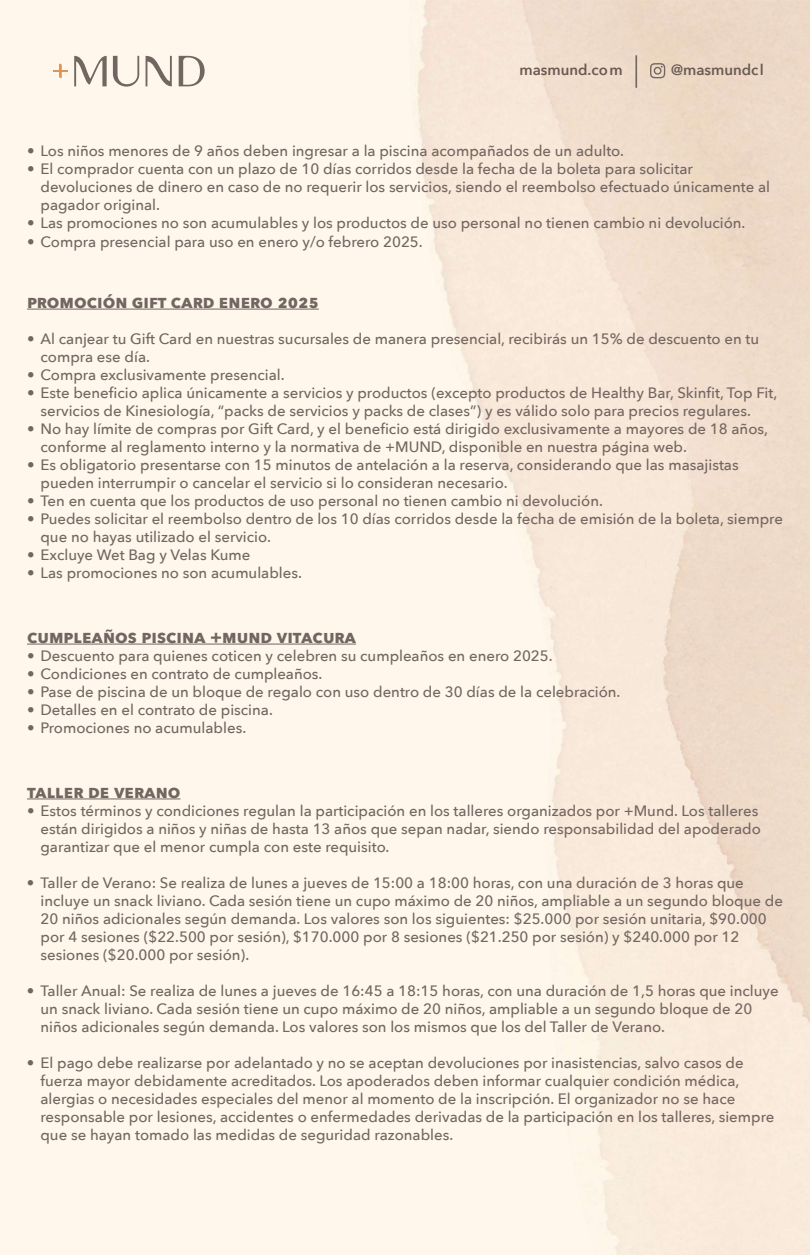
<style>
.page{position:relative;width:810px;height:1255px;background:#fff}
.page>*{position:absolute;margin:0;border:0;box-sizing:border-box;transform-origin:0 0}
.t1{font:700 18px "Avenir Next";color:#736661}
.t2{font:700 18px "Avenir Next";letter-spacing:.075em;color:#736661}
.t3{font:500 15px/18px "Avenir Next";color:#736661}
.t4{font:600 14.92px "Avenir Next";color:#6b5952}
.t5{font:600 14.92px "Avenir Next";color:#6b5c52}
</style>
<div class="page">
<img style="left:0;top:0;width:810px;height:1254px">
<svg style="left:113px;top:56px;width:26px;height:31px"></svg>
<svg style="left:179px;top:56px;width:26px;height:30px"></svg>
<svg style="left:74px;top:56px;width:33px;height:30px"></svg>
<svg style="left:146px;top:56px;width:26px;height:30px"></svg>
<svg style="left:53px;top:64px;width:14px;height:14px"></svg>
<hr style="left:635px;top:55px;width:2px;height:33px;background:#736661">
<svg style="left:650px;top:63px;width:15px;height:15px"></svg>
<hr style="left:27px;top:308px;width:292px;height:1px;background:#736661">
<hr style="left:27px;top:643px;width:329px;height:1px;background:#736661">
<hr style="left:27px;top:798px;width:154px;height:1px;background:#736661">
<p class="t4" style="left:519px;top:57px;width:105px">masmund.com</p>
<p class="t5" style="left:671px;top:57px;width:94px">@masmundcl</p>
<p class="t3" style="left:27px;top:142px;width:599px">• Los niños menores de 9 años deben ingresar a la piscina acompañados de un adulto.</p>
<p class="t3" style="left:40px;top:160px;width:731px;text-indent:-14px">• El comprador cuenta con un plazo de 10 días corridos desde la fecha de la boleta para solicitar devoluciones de dinero en caso de no requerir los servicios, siendo el reembolso efectuado únicamente al pagador original.</p>
<p class="t3" style="left:27px;top:214px;width:720px">• Las promociones no son acumulables y los productos de uso personal no tienen cambio ni devolución.</p>
<p class="t3" style="left:27px;top:232px;width:397px">• Compra presencial para uso en enero y/o febrero 2025.</p>
<p class="t1" style="left:27px;top:286px;width:293px">PROMOCIÓN GIFT CARD ENERO 2025</p>
<p class="t3" style="left:40px;top:329px;width:720px;text-indent:-14px">• Al canjear tu Gift Card en nuestras sucursales de manera presencial, recibirás un 15% de descuento en tu compra ese día.</p>
<p class="t3" style="left:27px;top:365px;width:259px">• Compra exclusivamente presencial.</p>
<p class="t3" style="left:40px;top:383px;width:738px;text-indent:-14px">• Este beneficio aplica únicamente a servicios y productos (excepto productos de Healthy Bar, Skinfit, Top Fit, servicios de Kinesiología, “packs de servicios y packs de clases”) y es válido solo para precios regulares.</p>
<p class="t3" style="left:40px;top:419px;width:729px;text-indent:-14px">• No hay límite de compras por Gift Card, y el beneficio está dirigido exclusivamente a mayores de 18 años, conforme al reglamento interno y la normativa de +MUND, disponible en nuestra página web.</p>
<p class="t3" style="left:40px;top:455px;width:700px;text-indent:-14px">• Es obligatorio presentarse con 15 minutos de antelación a la reserva, considerando que las masajistas pueden interrumpir o cancelar el servicio si lo consideran necesario.</p>
<p class="t3" style="left:27px;top:491px;width:577px">• Ten en cuenta que los productos de uso personal no tienen cambio ni devolución.</p>
<p class="t3" style="left:40px;top:509px;width:744px;text-indent:-14px">• Puedes solicitar el reembolso dentro de los 10 días corridos desde la fecha de emisión de la boleta, siempre que no hayas utilizado el servicio.</p>
<p class="t3" style="left:27px;top:545px;width:225px">• Excluye Wet Bag y Velas Kume</p>
<p class="t3" style="left:27px;top:563px;width:277px">• Las promociones no son acumulables.</p>
<p class="t2" style="left:27px;top:620px;width:329px">Cumpleaños piscina +mund vitacura</p>
<p class="t3" style="left:27px;top:646px;width:527px">• Descuento para quienes coticen y celebren su cumpleaños en enero 2025.</p>
<p class="t3" style="left:27px;top:664px;width:297px">• Condiciones en contrato de cumpleaños.</p>
<p class="t3" style="left:27px;top:682px;width:595px">• Pase de piscina de un bloque de regalo con uso dentro de 30 días de la celebración.</p>
<p class="t3" style="left:27px;top:700px;width:247px">• Detalles en el contrato de piscina.</p>
<p class="t3" style="left:27px;top:718px;width:221px">• Promociones no acumulables.</p>
<p class="t1" style="left:27px;top:775px;width:11px">TALLE</p>
<p class="t1" style="left:73px;top:775px;width:109px">R DE VERANO</p>
<p class="t3" style="left:40px;top:800px;width:722px;text-indent:-14px">• Estos términos y condiciones regulan la participación en los talleres organizados por +Mund. Los talleres están dirigidos a niños y niñas de hasta 13 años que sepan nadar, siendo responsabilidad del apoderado garantizar que el menor cumpla con este requisito.</p>
<p class="t3" style="left:40px;top:872px;width:744px;text-indent:-14px">• Taller de Verano: Se realiza de lunes a jueves de 15:00 a 18:00 horas, con una duración de 3 horas que incluye un snack liviano. Cada sesión tiene un cupo máximo de 20 niños, ampliable a un segundo bloque de 20 niños adicionales según demanda. Los valores son los siguientes: $25.000 por sesión unitaria, $90.000 por 4 sesiones ($22.500 por sesión), $170.000 por 8 sesiones ($21.250 por sesión) y $240.000 por 12 sesiones ($20.000 por sesión).</p>
<p class="t3" style="left:40px;top:980px;width:740px;text-indent:-14px">• Taller Anual: Se realiza de lunes a jueves de 16:45 a 18:15 horas, con una duración de 1,5 horas que incluye un snack liviano. Cada sesión tiene un cupo máximo de 20 niños, ampliable a un segundo bloque de 20 niños adicionales según demanda. Los valores son los mismos que los del Taller de Verano.</p>
<p class="t3" style="left:40px;top:1052px;width:735px;text-indent:-14px">• El pago debe realizarse por adelantado y no se aceptan devoluciones por inasistencias, salvo casos de fuerza mayor debidamente acreditados. Los apoderados deben informar cualquier condición médica, alergias o necesidades especiales del menor al momento de la inscripción. El organizador no se hace responsable por lesiones, accidentes o enfermedades derivadas de la participación en los talleres, siempre que se hayan tomado las medidas de seguridad razonables.</p>
</div>
